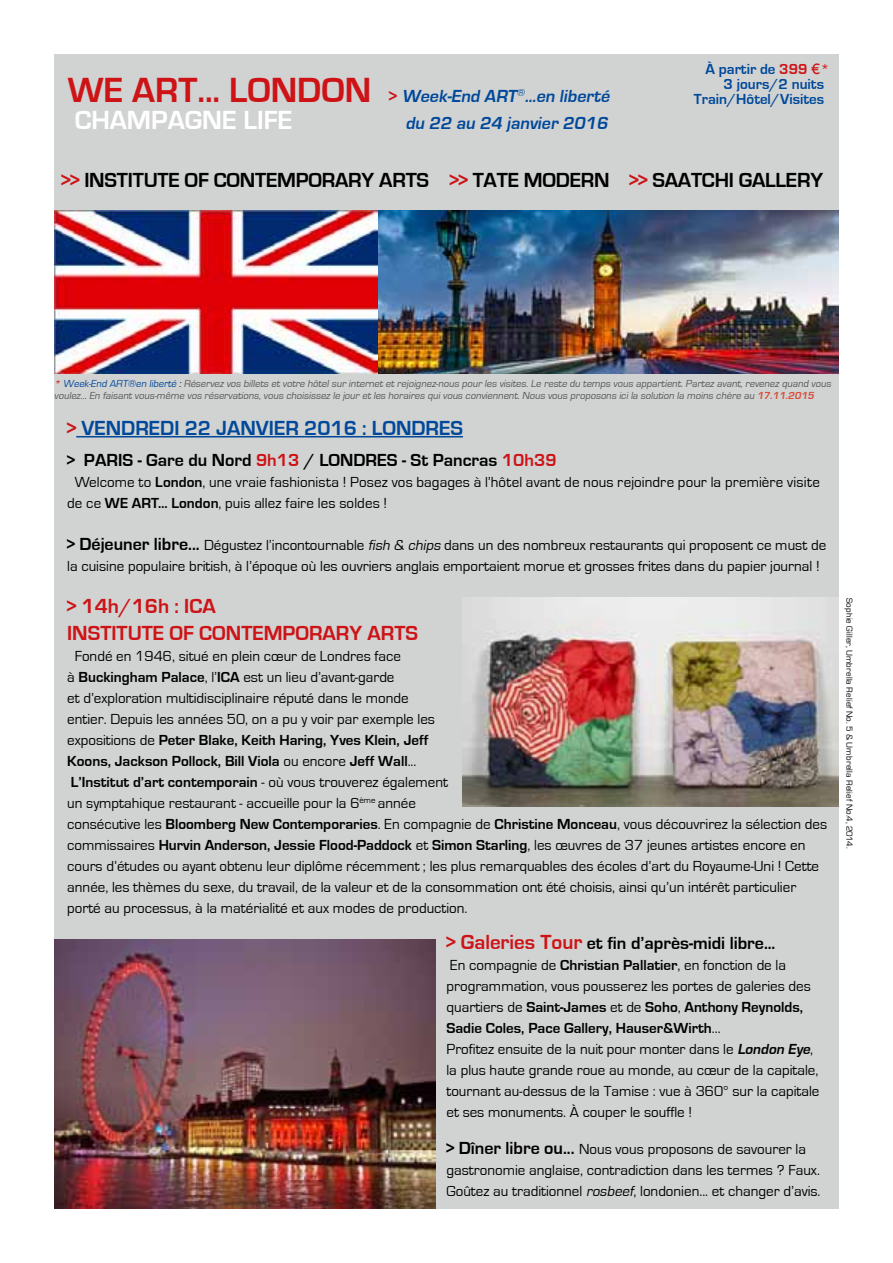
<style>
.page{position:relative;width:893px;height:1263px;background:#fff}
.page>*{position:absolute;margin:0;border:0;box-sizing:border-box;transform-origin:0 0}
.t1{font:700 27px "Eurostile";color:#fff}
.t2{font:700 21px "Eurostile";letter-spacing:-.01em;color:#000}
.t3{font:700 21px/27px "Eurostile";color:#cd1316}
.t4{font:700 21px "Eurostile";color:#00499a}
.t5{font:700 18px "Eurostile";color:#000}
.t6{font:italic 700 18px "Eurostile";color:#00499a}
.t7{font:15px/21px "Eurostile";color:#000}
.t8{font:700 15px/15px "Eurostile";color:#00499a;text-align:right}
.t9{font:italic 10.5px/12.6px "Eurostile";color:#565656}
.t10{font:9px "Eurostile";letter-spacing:.025em;color:#000}
.s1{font-style:normal;font-size:36px;color:#cd1316}
.s2{font-style:normal;color:#cd1316}
.s3{color:#cd1316}
.s4{font-family:"Gill Sans";font-weight:400;color:#cd1316}
.s5{font-weight:400;color:#cd1316}
.s6{color:#cdd1d1}
.s7{color:#00499a}
.s8{color:#000}
.s9{font-weight:700;color:#d74d37}
.s10{font-weight:700}
.s11{font-weight:700;font-size:18px}
.s12{font-style:italic}
.s13{font-size:21px;color:#cd1316}
.s14{font-weight:700;font-style:italic}
</style>
<div class="page">
<div style="left:55px;top:54px;width:784px;height:1155px;background:#d1d2d2"></div>
<hr style="left:76px;top:436px;width:387px;height:1px;background:#00499a">
<img style="left:378px;top:210px;width:461px;height:163px">
<img style="left:462px;top:597px;width:377px;height:210px">
<img style="left:54px;top:210px;width:324px;height:163px">
<img style="left:55px;top:940px;width:381px;height:269px">
<p class="t6" style="left:68px;top:86px;width:546px"><span class="s1">WE A RT . . . LO N D O N</span> <span class="s2">&gt;</span> Week-End ART<sup>®</sup>...en liberté</p>
<h1 class="t1" style="left:75px;top:105px;width:219px">CHAMPAGNE LIFE</h1>
<p class="t6" style="left:405px;top:113px;width:207px">du 22 au 24 janvier 2016</p>
<p class="t8" style="left:694px;top:62px;width:138px">À partir de <span class="s3">399</span> <span class="s4">€</span><span class="s5">*<br></span>3 jours/2 nuits<span class="s6">..<br></span>Train/Hôtel/Visites<span class="s6">..</span></p>
<h2 class="t2" style="left:62px;top:169px;width:180px"><span class="s3">&gt;&gt;</span> Institute of Contemporar</h2>
<h2 class="t2" style="left:362px;top:169px;width:135px">y Arts <span class="s3">&gt;&gt;</span> Tate</h2>
<h2 class="t2" style="left:524px;top:169px;width:33px">Modern</h2>
<h2 class="t2" style="left:630px;top:169px;width:36px"><span class="s3">&gt;&gt;</span> Saatchi</h2>
<h2 class="t2" style="left:739px;top:169px;width:26px">Galler</h2>
<h2 class="t2" style="left:810px;top:169px;width:14px">y</h2>
<p class="t9" style="left:54px;top:377px;width:780px"><span class="s3">*</span> <span class="s7">Week-End ART®en liberté</span> <span class="s8">:</span> Réservez vos billets et votre hôtel sur internet et rejoignez-nous pour les visites. Le reste du temps vous appartient. Partez avant, revenez quand vous voulez… En faisant vous-même vos réservations, vous choisissez le jour et les horaires qui vous conviennent. Nous vous proposons ici la solution la moins chère au <span class="s9">17.11.2015</span></p>
<h2 class="t4" style="left:67px;top:416px;width:396px"><span class="s3">&gt;</span> VENDREDI 22 JANVIER 2016 : LONDRES</h2>
<p class="t5" style="left:67px;top:450px;width:491px">&gt; PARIS - Gare du Nord <span class="s3">9h13</span> / LONDRES - St Pancras <span class="s3">10h39</span></p>
<p class="t7" style="left:67px;top:472px;width:754px;text-indent:8px">Welcome to <span class="s10">London</span>, une vraie fashionista ! Posez vos bagages à l’hôtel avant de nous rejoindre pour la première visite de ce <span class="s10">WE ART… London</span>, puis allez faire les soldes !</p>
<p class="t7" style="left:67px;top:535px;width:760px"><span class="s11">&gt; Déjeuner libre...</span> Dégustez l’incontournable <span class="s12">fish &amp; chips</span> dans un des nombreux restaurants qui proposent ce must de la cuisine populaire british, à l’époque où les ouvriers anglais emportaient morue et grosses frites dans du papier journal !</p>
<h2 class="t3" style="left:67px;top:593px;width:351px">&gt; 14h/16h : ICA<br>INSTITUTE OF CONTEMPORARY ARTS</h2>
<p class="t7" style="left:67px;top:646px;width:761px;text-indent:8px">Fondé en 1946, situé en plein cœur de Londres face<br>à <span class="s10">Buckingham Palace</span>, l’<span class="s10">ICA</span> est un lieu d’avant-garde<br>et d’exploration multidisciplinaire réputé dans le monde<br>entier. Depuis les années 50, on a pu y voir par exemple les<br>expositions de <span class="s10">Peter Blake, Keith Haring, Yves Klein, Jeff<br>Koons, Jackson Pollock, Bill Viola</span> ou encore <span class="s10">Jeff Wall</span>...<br><span class="s10">L’Institut d’art contemporain</span> - où vous trouverez également<br>un symptahique restaurant - accueille pour la 6<sup>ème</sup> année<br>consécutive les <span class="s10">Bloomberg New Contemporaries</span>. En compagnie de <span class="s10">Christine Monceau</span>, vous découvrirez la sélection des commissaires <span class="s10">Hurvin Anderson, Jessie Flood-Paddock</span> et <span class="s10">Simon Starling</span>, les œuvres de 37 jeunes artistes encore en cours d’études ou ayant obtenu leur diplôme récemment ; les plus remarquables des écoles d’art du Royaume-Uni ! Cette année, les thèmes du sexe, du travail, de la valeur et de la consommation ont été choisis, ainsi qu’un intérêt particulier porté au processus, à la matérialité et aux modes de production.</p>
<p class="t5" style="left:446px;top:933px;width:330px"><span class="s13">&gt; Galeries Tour</span> et fin d’après-midi libre...</p>
<p class="t7" style="left:446px;top:955px;width:374px">En compagnie de <span class="s10">Christian Pallatier</span>, en fonction de la programmation, vous pousserez les portes de galeries des quartiers de <span class="s10">Saint-James</span> et de <span class="s10">Soho</span>, <span class="s10">Anthony Reynolds, Sadie Coles, Pace Gallery, Hauser&amp;Wirth</span>...<br>Profitez ensuite de la nuit pour monter dans le <span class="s14">London Eye</span>, la plus haute grande roue au monde, au cœur de la capitale, tournant au-dessus de la Tamise : vue à 360° sur la capitale et ses monuments. À couper le souffle !</p>
<p class="t7" style="left:446px;top:1138px;width:376px"><span class="s11">&gt; Dîner libre ou...</span> Nous vous proposons de savourer la gastronomie anglaise, contradiction dans les termes ? Faux.<br>Goûtez au traditionnel <span class="s12">rosbeef</span>, londonien... et changer d’avis.</p>
<p class="t10" style="left:854px;top:598px;width:252px;rotate:90deg">Sophie Giller, Umbrella Relief No. 5 &amp; Umbrella Relief No.4, 2014.</p>
</div>
